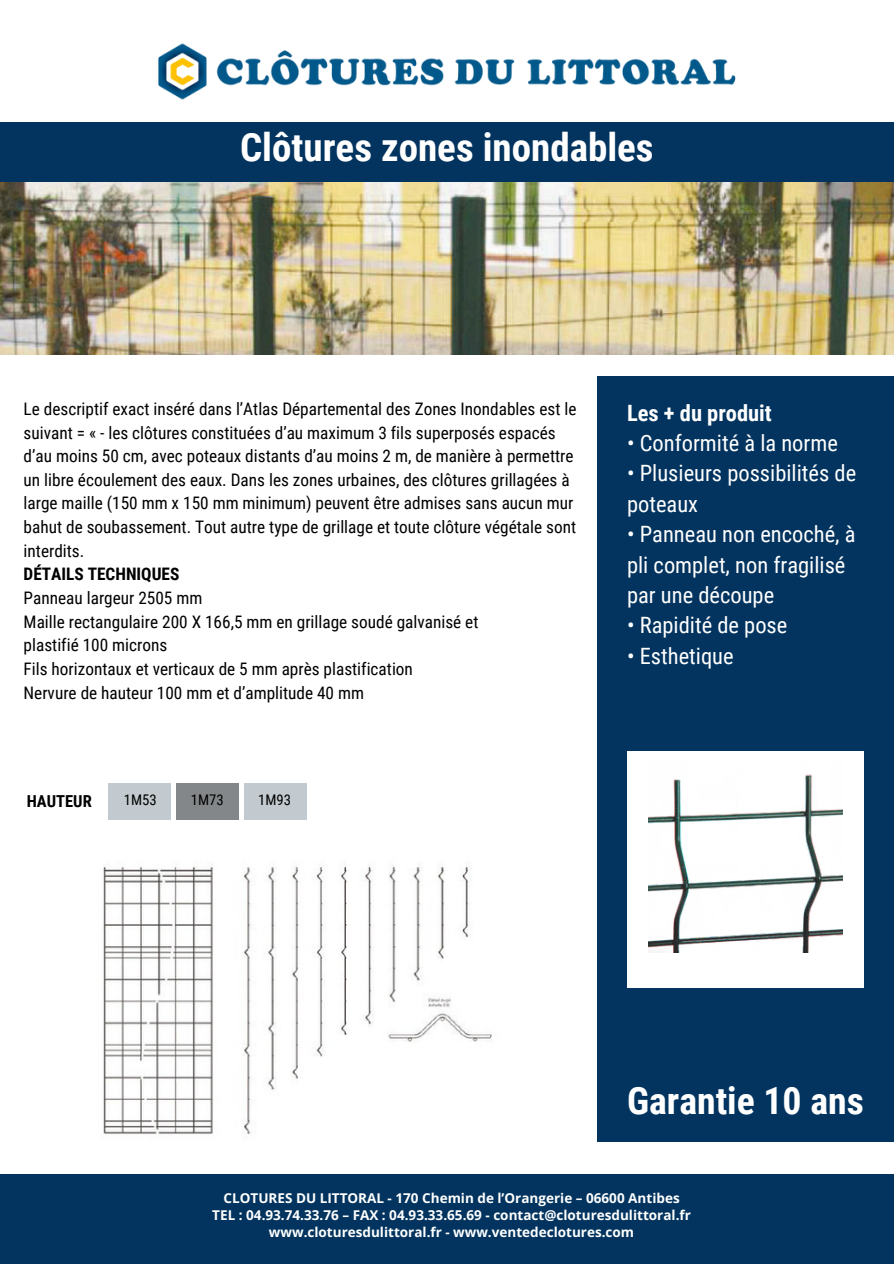
<style>
.page{position:relative;width:894px;height:1264px;background:#fff}
.page>*{position:absolute;margin:0;border:0;box-sizing:border-box;transform-origin:0 0}
.t1{font:700 39px "Roboto Condensed";color:#fff}
.t2{font:700 37.65px "Roboto Condensed";color:#fff}
.t3{font:22.5px/30.3px "Roboto Condensed";color:#fff}
.t4{font:700 22.5px "Roboto Condensed";color:#fff}
.t5{font:17.25px/23.7px "Roboto Condensed";color:#000}
.t6{font:700 17.25px "Roboto Condensed";color:#000}
.t7{font:700 16.5px "Roboto Condensed";color:#000}
.t8{font:14.7px "Roboto Condensed";color:#000}
.t9{font:700 13.5px/16.8px "Open Sans";color:#fff;text-align:center}
</style>
<div class="page">
<img style="left:158px;top:43px;width:578px;height:57px">
<div style="left:0;top:1174px;width:893px;height:89px;background:#02345f"></div>
<div style="left:0;top:122px;width:893px;height:60px;background:#02345f"></div>
<div style="left:597px;top:376px;width:296px;height:765px;background:#02345f"></div>
<img style="left:103px;top:864px;width:389px;height:271px">
<div style="left:109px;top:784px;width:61px;height:35px;background:#c2cacf"></div>
<div style="left:177px;top:784px;width:61px;height:35px;background:#848789"></div>
<div style="left:244px;top:784px;width:62px;height:35px;background:#c2cacf"></div>
<img style="left:0;top:182px;width:893px;height:173px">
<div style="left:627px;top:751px;width:236px;height:236px;background:#fff"></div>
<img style="left:648px;top:774px;width:194px;height:178px">
<h1 class="t1" style="left:240px;top:120px;width:415px">Clôtures zones inondables</h1>
<p class="t5" style="left:24px;top:396px;width:554px">Le descriptif exact inséré dans l’Atlas Départemental des Zones Inondables est le suivant = « - les clôtures constituées d’au maximum 3 fils superposés espacés d’au moins 50 cm, avec poteaux distants d’au moins 2 m, de manière à permettre un libre écoulement des eaux. Dans les zones urbaines, des clôtures grillagées à large maille (150 mm x 150 mm minimum) peuvent être admises sans aucun mur bahut de soubassement. Tout autre type de grillage et toute clôture végétale sont interdits.</p>
<p class="t6" style="left:24px;top:562px;width:157px">DÉTAILS TECHNIQUES</p>
<p class="t5" style="left:24px;top:585px;width:456px">Panneau largeur 2505 mm<br>Maille rectangulaire 200 X 166,5 mm en grillage soudé galvanisé et plastifié 100 microns<br>Fils horizontaux et verticaux de 5 mm après plastification<br>Nervure de hauteur 100 mm et d’amplitude 40 mm</p>
<p class="t7" style="left:27px;top:789px;width:66px">HAUTEUR</p>
<p class="t8" style="left:124px;top:789px;width:34px">1M53</p>
<p class="t8" style="left:191px;top:789px;width:34px">1M73</p>
<p class="t8" style="left:258px;top:789px;width:34px">1M93</p>
<h3 class="t4" style="left:627px;top:397px;width:146px">Les + du produit</h3>
<h3 class="t3" style="left:627px;top:427px;width:212px">• Conformité à la norme</h3>
<h3 class="t3" style="left:627px;top:457px;width:230px">• Plusieurs possibilités de poteaux</h3>
<h3 class="t3" style="left:627px;top:518px;width:230px">• Panneau non encoché, à pli complet, non fragilisé par une découpe</h3>
<h3 class="t3" style="left:627px;top:609px;width:162px">• Rapidité de pose</h3>
<h3 class="t3" style="left:627px;top:639px;width:108px">• Esthetique</h3>
<h2 class="t2" style="left:627px;top:1073px;width:238px">Garantie 10 ans</h2>
<p class="t9" style="left:212px;top:1189px;width:480px">CLOTURES DU LITTORAL - 170 Chemin de l’Orangerie – 06600 Antibes<br>TEL : 04.93.74.33.76 – FAX : 04.93.33.65.69 - contact@cloturesdulittoral.fr www.cloturesdulittoral.fr - www.ventedeclotures.com</p>
</div>
